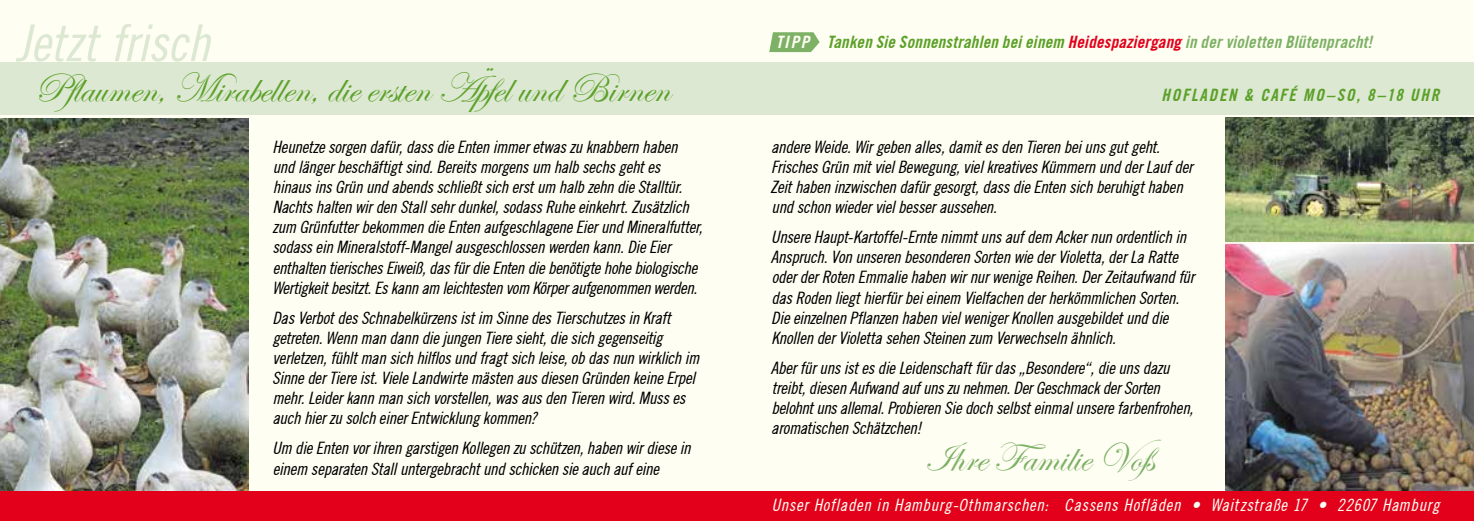
<style>
.page{position:relative;width:1474px;height:521px;background:#fff}
.page>*{position:absolute;margin:0;border:0;box-sizing:border-box;transform-origin:0 0}
.t1{font:52.5px "Tradition Condensed Normal";letter-spacing:.005em;color:#dde8d3}
.t2{font:42px "Edwardian Script ITC";color:#5ba128}
.t3{font:42px "Edwardian Script ITC";color:#7db165}
.t4{font:17.5px/20.1px "Tradition Condensed Normal";letter-spacing:-.015em;color:#000}
.t5{font:700 condensed 17.5px "Tradition";letter-spacing:.02em;color:#5ba128}
.t6{font:17.5px "Tradition Condensed Normal";letter-spacing:.04em;color:#fffef3}
.t7{font:700 condensed 17.5px "Tradition";letter-spacing:.105em;color:#5ba128}
.s1{color:#fffef3}
.s2{color:#e2001a}
.s3{color:#7db165}
</style>
<div class="page">
<div style="left:0;top:0;width:1473px;height:521px;background:#fffef3"></div>
<svg style="left:769px;top:32px;width:50px;height:20px"></svg>
<img style="left:1225px;top:118px;width:248px;height:373px">
<hr style="left:1214px;top:242px;width:259px;height:2px;background:#fffef3">
<img style="left:0;top:119px;width:248px;height:372px">
<div style="left:0;top:63px;width:1473px;height:52px;background:#dde8d3"></div>
<div style="left:0;top:491px;width:1473px;height:30px;background:#e2001a"></div>
<h1 class="t1" style="left:16px;top:13px;width:195px">Jetzt frisch</h1>
<h2 class="t2" style="left:35px;top:66px;width:636px">Pflaumen, Mirabellen, die ersten Äpfel und Birnen</h2>
<p class="t4" style="left:272px;top:137px;width:431px">Heunetze sorgen dafür, dass die Enten immer etwas zu knabbern haben und länger beschäftigt sind. Bereits morgens um halb sechs geht es<br>hinaus ins Grün und abends schließt sich erst um halb zehn die Stalltür.<br>Nachts halten wir den Stall sehr dunkel, sodass Ruhe einkehrt. Zusätzlich zum Grünfutter bekommen die Enten aufgeschlagene Eier und Mineralfutter, sodass ein Mineralstoff-Mangel ausgeschlossen werden kann. Die Eier enthalten tierisches Eiweiß, das für die Enten die benötigte hohe biologische Wertigkeit besitzt. Es kann am leichtesten vom Körper aufgenommen werden.</p>
<p class="t4" style="left:272px;top:308px;width:428px">Das Verbot des Schnabelkürzens ist im Sinne des Tierschutzes in Kraft getreten. Wenn man dann die jungen Tiere sieht, die sich gegenseitig verletzen, fühlt man sich hilflos und fragt sich leise, ob das nun wirklich im Sinne der Tiere ist. Viele Landwirte mästen aus diesen Gründen keine Erpel mehr. Leider kann man sich vorstellen, was aus den Tieren wird. Muss es auch hier zu solch einer Entwicklung kommen?</p>
<p class="t4" style="left:272px;top:438px;width:419px">Um die Enten vor ihren garstigen Kollegen zu schützen, haben wir diese in einem separaten Stall untergebracht und schicken sie auch auf eine</p>
<p class="t5" style="left:776px;top:32px;width:597px"><span class="s1">TIPP</span> Tanken Sie Sonnenstrahlen bei einem <span class="s2">Heidespaziergang</span> <span class="s3">in der violetten Blütenpracht!</span></p>
<p class="t7" style="left:1161px;top:85px;width:279px">HOFLADEN &amp; CAFÉ MO–SO, 8–18 UHR</p>
<p class="t4" style="left:770px;top:137px;width:424px">andere Weide. Wir geben alles, damit es den Tieren bei uns gut geht.<br>Frisches Grün mit viel Bewegung, viel kreatives Kümmern und der Lauf der Zeit haben inzwischen dafür gesorgt, dass die Enten sich beruhigt haben und schon wieder viel besser aussehen.</p>
<p class="t4" style="left:770px;top:227px;width:425px">Unsere Haupt-Kartoffel-Ernte nimmt uns auf dem Acker nun ordentlich in Anspruch. Von unseren besonderen Sorten wie der Violetta, der La Ratte oder der Roten Emmalie haben wir nur wenige Reihen. Der Zeitaufwand für das Roden liegt hierfür bei einem Vielfachen der herkömmlichen Sorten.<br>Die einzelnen Pflanzen haben viel weniger Knollen ausgebildet und die Knollen der Violetta sehen Steinen zum Verwechseln ähnlich.</p>
<p class="t4" style="left:770px;top:358px;width:424px">Aber für uns ist es die Leidenschaft für das „Besondere“, die uns dazu treibt, diesen Aufwand auf uns zu nehmen. Der Geschmack der Sorten belohnt uns allemal. Probieren Sie doch selbst einmal unsere farbenfrohen, aromatischen Schätzchen!</p>
<h2 class="t3" style="left:924px;top:434px;width:238px">Ihre Familie Voß</h2>
<p class="t6" style="left:771px;top:495px;width:669px">Unser Hofladen in Hamburg-Othmarschen: Cassens Hofläden • Waitzstraße 17 • 22607 Hamburg</p>
</div>
